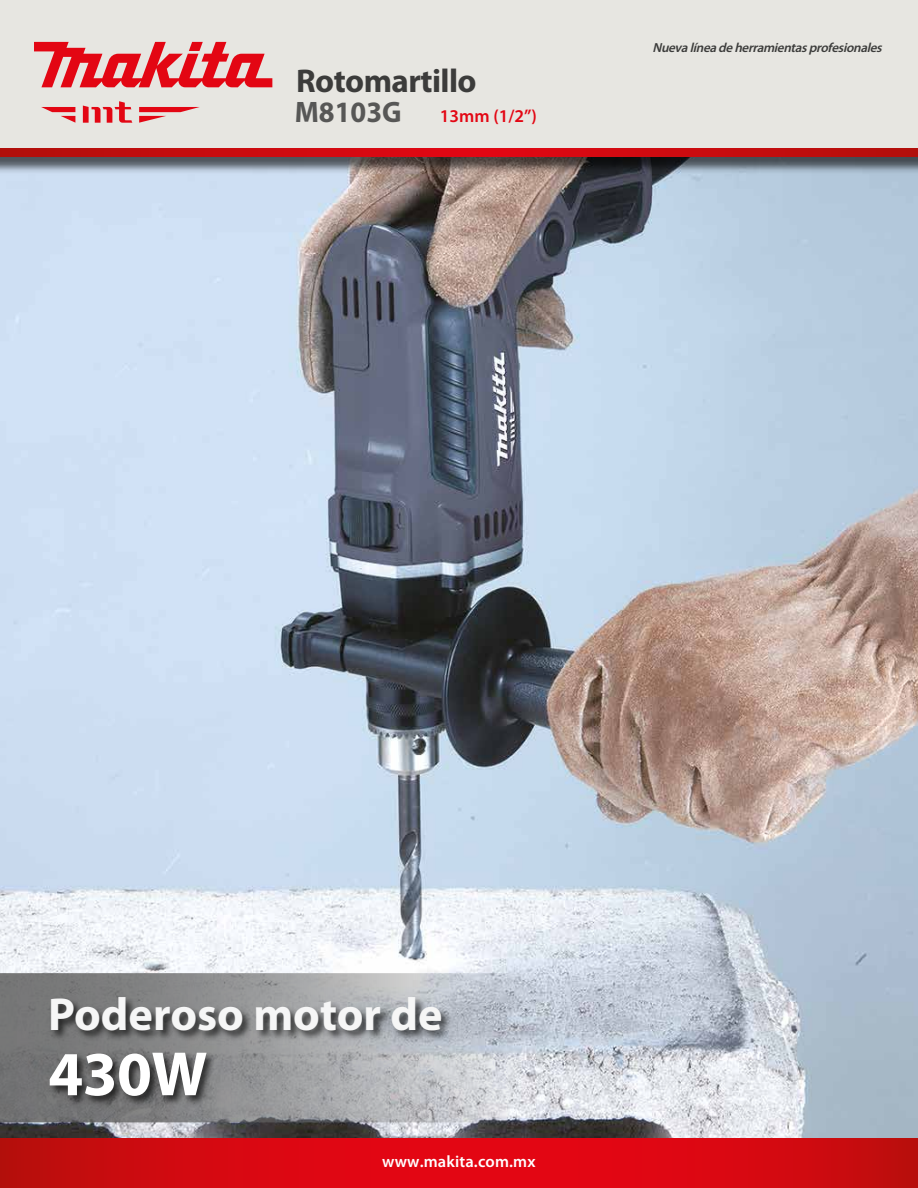
<style>
.page{position:relative;width:918px;height:1188px;background:#fff}
.page>*{position:absolute;margin:0;border:0;box-sizing:border-box;transform-origin:0 0}
.t1{font:700 63.15px "Myriad Pro";color:#fff}
.t2{font:700 46.35px "Myriad Pro";color:#f6f6f6}
.t3{font:700 33px "Myriad Pro";letter-spacing:-.015em;color:#3c3c3b}
.t4{font:700 29.7px "Myriad Pro";color:#575756;scale:.96 1}
.t5{font:600 18px "Myriad Pro";color:#e30613}
.t6{font:600 16.5px "Myriad Pro";letter-spacing:.01em;color:#fff}
.t7{font:italic 600 13.2px "Myriad Pro";color:#3c3c3b}
</style>
<div class="page">
<img style="left:0;top:176px;width:918px;height:962px">
<img style="left:0;top:157px;width:918px;height:19px">
<div style="left:0;top:0;width:918px;height:148px;background:#e7e6e1"></div>
<svg style="left:0;top:148px;width:918px;height:9px;background:#ca0b0f"></svg>
<svg style="left:0;top:1138px;width:918px;height:50px;background:#d50811"></svg>
<svg style="left:34px;top:42px;width:238px;height:45px"></svg>
<svg style="left:83px;top:101px;width:49px;height:22px"></svg>
<svg style="left:41px;top:107px;width:34px;height:16px"></svg>
<svg style="left:139px;top:107px;width:61px;height:16px"></svg>
<svg style="left:0;top:973px;width:538px;height:149px;background:#a6a9ae"></svg>
<img style="left:43px;top:986px;width:413px;height:138px">
<h3 class="t3" style="left:296px;top:59px;width:182px">Rotomartillo</h3>
<h3 class="t5" style="left:440px;top:105px;width:99px">13mm (1/2”)</h3>
<h3 class="t4" style="left:295px;top:93px;width:113px">M8103G</h3>
<p class="t7" style="left:652px;top:39px;width:235px">Nuevalíneadeherramientasprofesionales</p>
<h2 class="t2" style="left:48px;top:984px;width:396px">Poderoso motor de</h2>
<h1 class="t1" style="left:48px;top:1033px;width:161px">430W</h1>
<p class="t6" style="left:382px;top:1151px;width:155px">www.makita.com.mx</p>
</div>
